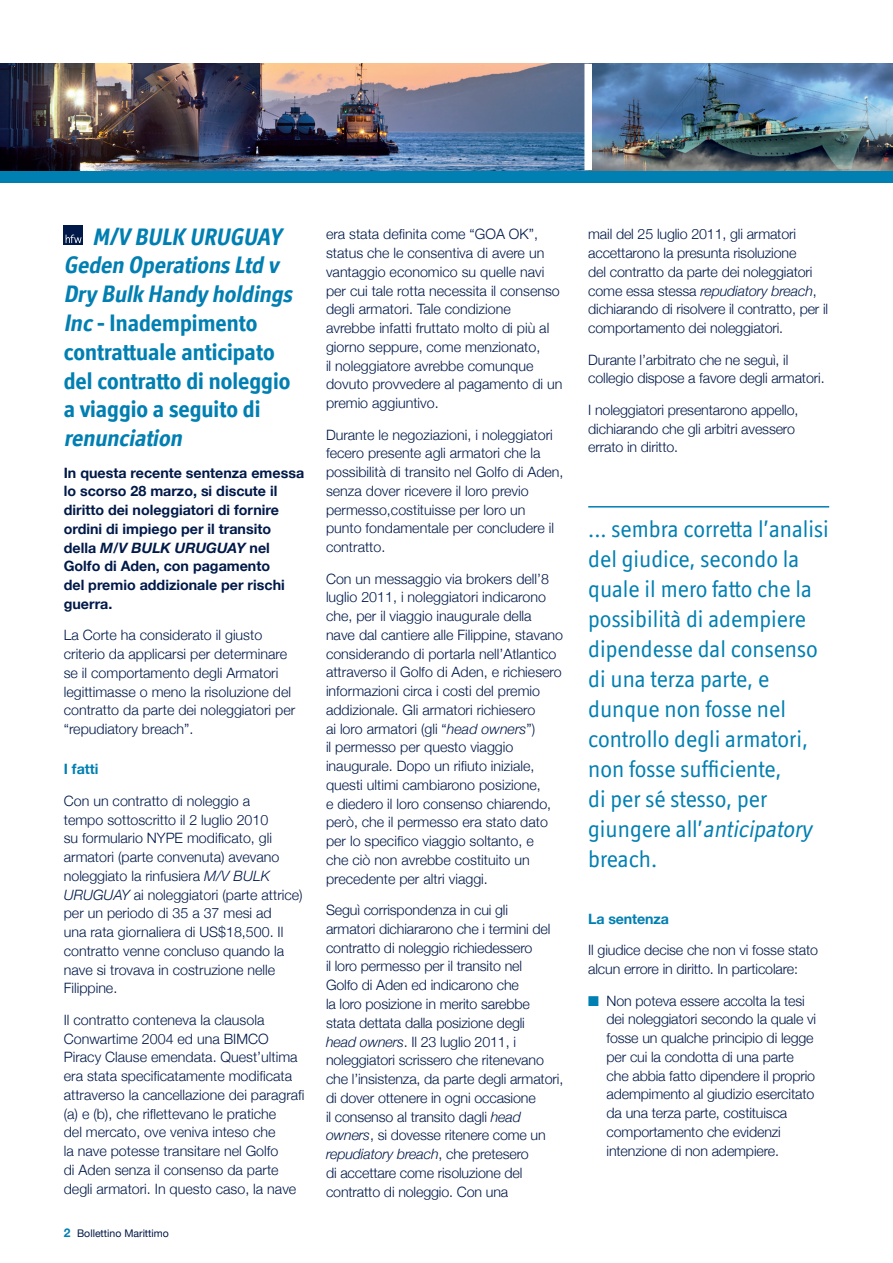
<style>
.page{position:relative;width:893px;height:1263px;background:#fff}
.page>*{position:absolute;margin:0;border:0;box-sizing:border-box;transform-origin:0 0}
.t1{font:24px/30px "Officina Display ITC";color:#007fb2}
.t2{font:700 24px/28.8px "Officina Display ITC Std";color:#007fb2}
.t3{font:italic 700 24px "Officina Display ITC Std";color:#007fb2}
.t4{font:300 14.25px/18.8px "Helvetica Neue";color:#001948}
.t5{font:700 14.25px/18.8px "Helvetica Neue";color:#001948}
.t6{font:700 14.25px "Helvetica Neue";letter-spacing:-.01em;color:#007fb2}
.t7{font:10.5px "Helvetica Neue";color:#001948}
.s1{font-style:italic}
.s2{font-weight:700;font-size:12px;color:#007fb2}
.s3{color:#007fb2}
</style>
<div class="page">
<div style="left:0;top:170px;width:893px;height:13px;background:#007fb2"></div>
<img style="left:592px;top:64px;width:301px;height:106px">
<img style="left:0;top:64px;width:584px;height:106px">
<div style="left:64px;top:225px;width:19px;height:19px;background:#001948"></div>
<svg style="left:66px;top:235px;width:16px;height:8px"></svg>
<hr style="left:588px;top:506px;width:241px;height:1px;background:#007fb2">
<h1 class="t2" style="left:64px;top:222px;width:235px;text-indent:29px"><span class="s1">M/V BULK URUGUAY<br>Geden Operations Ltd v<br>Dry Bulk Handy holdings<br>Inc</span> - Inadempimento contrattuale anticipato del contratto di noleggio a viaggio a seguito di</h1>
<h1 class="t3" style="left:64px;top:424px;width:124px">renunciation</h1>
<p class="t5" style="left:64px;top:464px;width:242px">In questa recente sentenza emessa lo scorso 28 marzo, si discute il diritto dei noleggiatori di fornire ordini di impiego per il transito della <span class="s1">M/V BULK URUGUAY</span> nel<br>Golfo di Aden, con pagamento<br>del premio addizionale per rischi guerra.</p>
<p class="t4" style="left:64px;top:625px;width:233px">La Corte ha considerato il giusto criterio da applicarsi per determinare se il comportamento degli Armatori legittimasse o meno la risoluzione del contratto da parte dei noleggiatori per “repudiatory breach”.</p>
<p class="t6" style="left:64px;top:758px;width:36px">I fatti</p>
<p class="t4" style="left:64px;top:790px;width:240px">Con un contratto di noleggio a<br>tempo sottoscritto il 2 luglio 2010<br>su formulario NYPE modificato, gli armatori (parte convenuta) avevano noleggiato la rinfusiera <span class="s1">M/V BULK URUGUAY</span> ai noleggiatori (parte attrice) per un periodo di 35 a 37 mesi ad<br>una rata giornaliera di US$18,500. Il contratto venne concluso quando la nave si trovava in costruzione nelle Filippine.</p>
<p class="t4" style="left:64px;top:1009px;width:242px">Il contratto conteneva la clausola Conwartime 2004 ed una BIMCO Piracy Clause emendata. Quest’ultima era stata specificatamente modificata attraverso la cancellazione dei paragrafi (a) e (b), che riflettevano le pratiche<br>del mercato, ove veniva inteso che<br>la nave potesse transitare nel Golfo<br>di Aden senza il consenso da parte degli armatori. In questo caso, la nave</p>
<p class="t7" style="left:64px;top:1225px;width:107px"><span class="s2">2</span> Bollettino Marittimo</p>
<p class="t4" style="left:326px;top:224px;width:238px">era stata definita come “GOA OK”, status che le consentiva di avere un vantaggio economico su quelle navi per cui tale rotta necessita il consenso degli armatori. Tale condizione avrebbe infatti fruttato molto di più al giorno seppure, come menzionato,<br>il noleggiatore avrebbe comunque dovuto provvedere al pagamento di un premio aggiuntivo.</p>
<p class="t4" style="left:326px;top:424px;width:239px">Durante le negoziazioni, i noleggiatori fecero presente agli armatori che la possibilità di transito nel Golfo di Aden, senza dover ricevere il loro previo permesso,costituisse per loro un punto fondamentale per concludere il contratto.</p>
<p class="t4" style="left:326px;top:568px;width:239px">Con un messaggio via brokers dell’8 luglio 2011, i noleggiatori indicarono che, per il viaggio inaugurale della nave dal cantiere alle Filippine, stavano considerando di portarla nell’Atlantico attraverso il Golfo di Aden, e richiesero informazioni circa i costi del premio addizionale. Gli armatori richiesero<br>ai loro armatori (gli “<span class="s1">head owners</span>”)<br>il permesso per questo viaggio inaugurale. Dopo un rifiuto iniziale, questi ultimi cambiarono posizione,<br>e diedero il loro consenso chiarendo, però, che il permesso era stato dato per lo specifico viaggio soltanto, e<br>che ciò non avrebbe costituito un precedente per altri viaggi.</p>
<p class="t4" style="left:326px;top:900px;width:239px">Seguì corrispondenza in cui gli<br>armatori dichiararono che i termini del contratto di noleggio richiedessero<br>il loro permesso per il transito nel<br>Golfo di Aden ed indicarono che<br>la loro posizione in merito sarebbe<br>stata dettata dalla posizione degli<br><span class="s1">head owners</span>. Il 23 luglio 2011, i noleggiatori scrissero che ritenevano che l’insistenza, da parte degli armatori, di dover ottenere in ogni occasione<br>il consenso al transito dagli <span class="s1">head owners</span>, si dovesse ritenere come un <span class="s1">repudiatory breach</span>, che pretesero<br>di accettare come risoluzione del contratto di noleggio. Con una</p>
<p class="t4" style="left:588px;top:224px;width:242px">mail del 25 luglio 2011, gli armatori accettarono la presunta risoluzione<br>del contratto da parte dei noleggiatori come essa stessa <span class="s1">repudiatory breach</span>, dichiarando di risolvere il contratto, per il comportamento dei noleggiatori.</p>
<p class="t4" style="left:588px;top:349px;width:238px">Durante l’arbitrato che ne seguì, il collegio dispose a favore degli armatori.</p>
<p class="t4" style="left:588px;top:400px;width:212px">I noleggiatori presentarono appello, dichiarando che gli arbitri avessero errato in diritto.</p>
<p class="t1" style="left:588px;top:514px;width:242px">... sembra corretta l’analisi del giudice, secondo la quale il mero fatto che la possibilità di adempiere dipendesse dal consenso di una terza parte, e dunque non fosse nel controllo degli armatori, non fosse sufficiente,<br>di per sé stesso, per giungere all’<span class="s1">anticipatory </span>breach.</p>
<p class="t6" style="left:588px;top:907px;width:82px">La sentenza</p>
<p class="t4" style="left:588px;top:940px;width:231px">Il giudice decise che non vi fosse stato alcun errore in diritto. In particolare:</p>
<p class="t4" style="left:607px;top:990px;width:211px;text-indent:-18px"><span class="s3">■</span> Non poteva essere accolta la tesi dei noleggiatori secondo la quale vi fosse un qualche principio di legge per cui la condotta di una parte che abbia fatto dipendere il proprio adempimento al giudizio esercitato da una terza parte, costituisca comportamento che evidenzi intenzione di non adempiere.</p>
</div>
